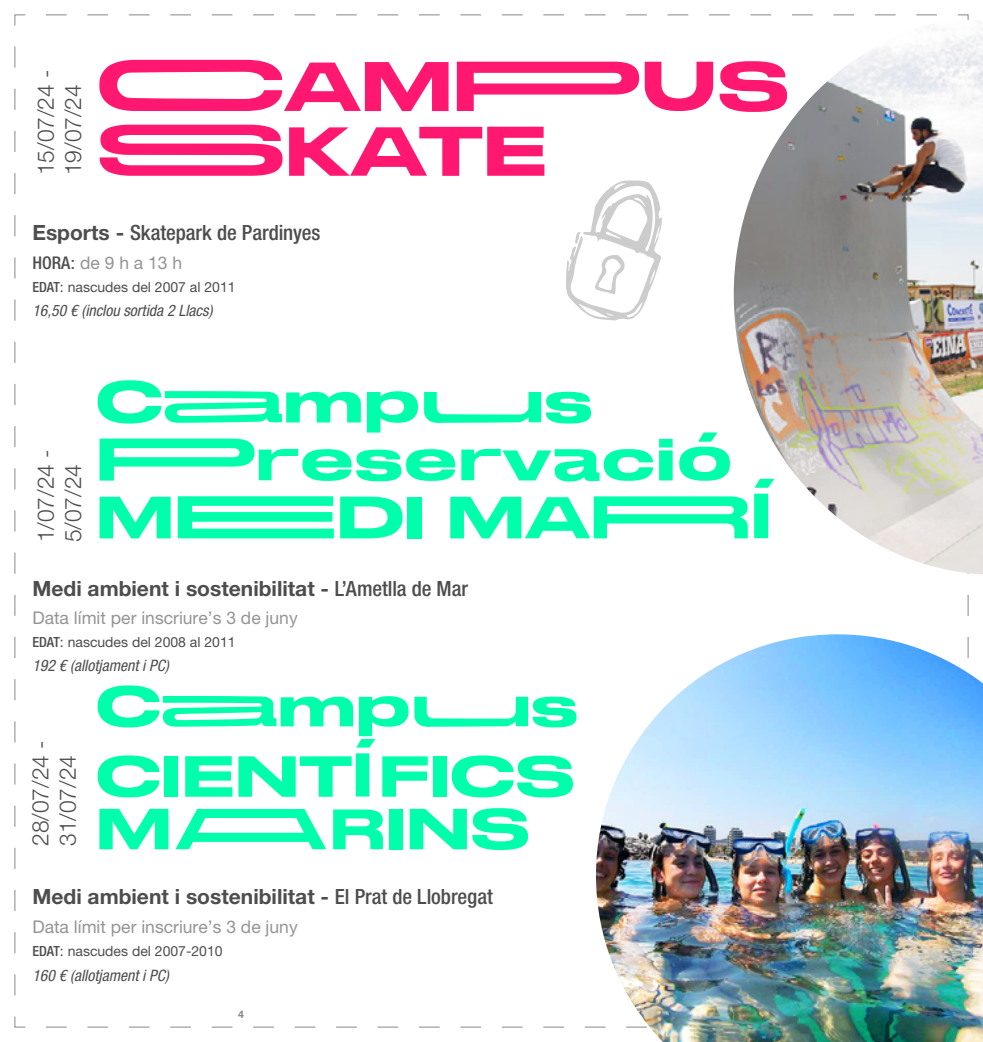
<style>
.page{position:relative;width:983px;height:1042px;background:#fff}
.page>*{position:absolute;margin:0;border:0;box-sizing:border-box;transform-origin:0 0}
.t1{font:70px/64.8px "Stretch Pro";color:#ff1770}
.t2{font:59.5px/57.8px "Stretch Pro";color:#0fa}
.t3{font:57.75px/70px "Stretch Pro";color:#0fa}
.t4{font:300 22.75px/27.3px "Helvetica Neue LT Pro";color:#4d4d4d}
.t5{font:700 21px "Helvetica Neue LT Pro";color:#4d4d4d}
.t6{font:500 condensed 21px "Helvetica Neue LT Pro";letter-spacing:-.005em;color:#4d4d4d}
.t7{font:17.5px "Helvetica Neue LT Pro";color:#949494}
.t8{font:italic condensed 15.75px "Helvetica Neue LT Pro";color:#4d4d4d}
.t9{font:14px "Helvetica Neue LT Pro";color:#4d4d4d}
.t10{font:700 10.5px "Helvetica Neue LT Pro";color:#878787}
.s1{font-weight:700;font-stretch:normal}
.s2{font-weight:500;font-stretch:condensed;color:#4d4d4d}
.s3{color:#4d4d4d}
.s4{font-weight:500;font-stretch:condensed}
</style>
<div class="page">
<svg style="left:566px;top:180px;width:96px;height:140px"></svg>
<img style="left:733px;top:29px;width:249px;height:545px">
<img style="left:595px;top:634px;width:387px;height:408px">
<p class="t4" style="left:32px;top:175px;width:107px;rotate:-90deg">15/07/24 -<br>19/07/24</p>
<h1 class="t1" style="left:97px;top:51px;width:693px">CCAMPPUS<br>SSKATE</h1>
<p class="t6" style="left:32px;top:220px;width:289px"><span class="s1">Esports -</span> Skatepark de Pardinyes</p>
<p class="t7" style="left:32px;top:252px;width:151px"><span class="s2">HORA</span><span class="s3">:</span> de 9 h a 13 h</p>
<p class="t9" style="left:32px;top:279px;width:205px"><span class="s4">EDAT</span>: nascudes del 2007 al 2011</p>
<p class="t8" style="left:32px;top:301px;width:181px">16,50 € (inclou sortida 2 Llacs)</p>
<p class="t4" style="left:32px;top:542px;width:95px;rotate:-90deg">1/07/24 -<br>5/07/24</p>
<h2 class="t2" style="left:96px;top:370px;width:683px">Caampuus<br>PPreservació<br>MEEDI MARRÍ</h2>
<p class="t5" style="left:32px;top:575px;width:437px">Medi ambient i sostenibilitat - <span class="s4">L’Ametlla de Mar</span></p>
<p class="t7" style="left:32px;top:607px;width:267px">Data límit per inscriure’s 3 de juny</p>
<p class="t9" style="left:32px;top:634px;width:205px"><span class="s4">EDAT</span>: nascudes del 2008 al 2011</p>
<p class="t8" style="left:32px;top:656px;width:138px">192 € (allotjament i PC)</p>
<p class="t4" style="left:26px;top:846px;width:107px;rotate:-90deg">28/07/24 -<br>31/07/24</p>
<h3 class="t3" style="left:96px;top:669px;width:483px">Caampuus<br>CIENTÍFICS</h3>
<h3 class="t3" style="left:96px;top:791px;width:435px">MAARINS</h3>
<p class="t5" style="left:32px;top:884px;width:462px">Medi ambient i sostenibilitat - <span class="s4">El Prat de Llobregat</span></p>
<p class="t7" style="left:32px;top:916px;width:267px">Data límit per inscriure’s 3 de juny</p>
<p class="t9" style="left:32px;top:942px;width:192px"><span class="s4">EDAT</span>: nascudes del 2007-2010</p>
<p class="t8" style="left:32px;top:966px;width:138px">160 € (allotjament i PC)</p>
<p class="t10" style="left:238px;top:1008px;width:7px">4</p>
</div>
